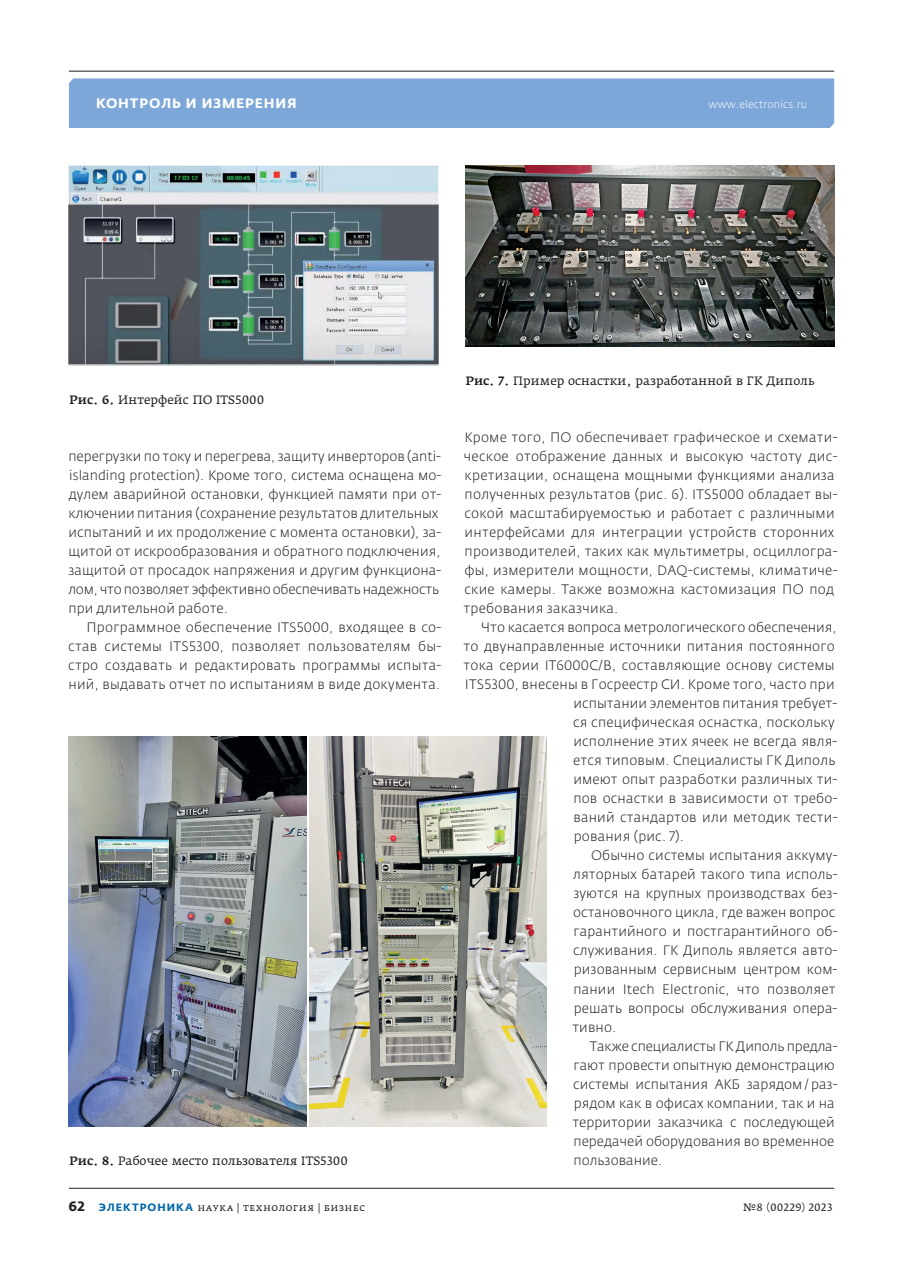
<style>
.page{position:relative;width:923px;height:1276px;background:#fff}
.page>*{position:absolute;margin:0;border:0;box-sizing:border-box;transform-origin:0 0}
.t1{font:300 13.5px/19px "Fedra Sans Pro";letter-spacing:.01em;color:#231f20}
.t2{font:300 13.5px "Fedra Sans Pro";letter-spacing:-.01em;color:#231f20}
.t3{font:700 13.5px "Fedra Sans Alt Pro";letter-spacing:.06em;color:#fff}
.t4{font:12px "Fedra Serif A Pro";letter-spacing:.005em;color:#231f20}
.t5{font:10.5px "Fedra Serif A Pro";letter-spacing:.04em;color:#231f20}
.t6{font:300 10.5px "Fedra Sans Pro";letter-spacing:.015em;color:#fff}
.s1{font-weight:500}
.s2{font-family:"Fedra Sans Pro";font-weight:700;font-size:13.5px}
.s3{font-family:"Fedra Sans Alt Pro";font-weight:700;color:#0067aa}
</style>
<div class="page">
<div style="left:69px;top:78px;width:765px;height:50px;background:#7ca7d8"></div>
<hr style="left:69px;top:71px;width:765px;height:1px;background:#231f20">
<hr style="left:69px;top:1188px;width:765px;height:1px;background:#231f20">
<img style="left:69px;top:166px;width:369px;height:199px">
<img style="left:69px;top:736px;width:237px;height:390px">
<img style="left:310px;top:736px;width:237px;height:390px">
<img style="left:465px;top:166px;width:369px;height:180px">
<p class="t3" style="left:96px;top:95px;width:202px">КОНТРОЛЬ И ИЗМЕРЕНИЯ</p>
<p class="t6" style="left:708px;top:98px;width:100px">www.electronics.ru</p>
<p class="t4" style="left:70px;top:392px;width:196px"><span class="s1">Рис. 6.</span> Интерфейс ПО ITS5000</p>
<p class="t1" style="left:68px;top:446px;width:374px">перегрузки по току и перегрева, защиту инверторов (anti&shy;islanding protection). Кроме того, система оснащена мо&shy;дулем аварийной остановки, функцией памяти при от&shy;ключении питания (сохранение результатов длительных испытаний и их продолжение с момента остановки), за&shy;щитой от искрообразования и обратного подключения, защитой от просадок напряжения и другим функциона&shy;лом, что позволяет эффективно обеспечивать надежность при длительной работе.</p>
<p class="t1" style="left:68px;top:618px;width:375px;text-align:justify;text-indent:18px">Программное обеспечение ITS5000, входящее в со&shy;став системы ITS5300, позволяет пользователям бы&shy;стро создавать и редактировать программы испыта&shy;ний, выдавать отчет по испытаниям в виде документа.</p>
<p class="t4" style="left:70px;top:1153px;width:280px"><span class="s1">Рис. 8.</span> Рабочее место пользователя ITS5300</p>
<p class="t4" style="left:466px;top:373px;width:350px"><span class="s1">Рис. 7.</span> Пример оснастки, разработанной в ГК Диполь</p>
<p class="t1" style="left:463px;top:427px;width:375px">Кроме того, ПО обеспечивает графическое и схемати&shy;ческое отображение данных и высокую частоту дис&shy;кретизации, оснащена мощными функциями анализа полученных результатов (рис. 6). ITS5000 обладает вы&shy;сокой масштабируемостью и работает с различными интерфейсами для интеграции устройств сторонних производителей, таких как мультиметры, осциллогра&shy;фы, измерители мощности, DAQ-системы, климатиче&shy;ские камеры. Также возможна кастомизация ПО под требования заказчика.</p>
<p class="t1" style="left:481px;top:618px;width:357px">Что касается вопроса метрологического обеспечения,</p>
<p class="t1" style="left:463px;top:637px;width:373px">то двунаправленные источники питания постоянного</p>
<p class="t1" style="left:463px;top:656px;width:372px">тока серии IT6000C/B, составляющие основу системы</p>
<p class="t1" style="left:465px;top:675px;width:371px">ITS5300, внесены в Госреестр СИ. Кроме того, часто при</p>
<p class="t1" style="left:573px;top:694px;width:265px">испытании элементов питания требует-</p>
<p class="t1" style="left:573px;top:713px;width:263px">ся специфическая оснастка, поскольку</p>
<p class="t1" style="left:573px;top:732px;width:265px">исполнение этих ячеек не всегда явля-</p>
<p class="t1" style="left:573px;top:751px;width:264px">ется типовым. Специалисты ГК Диполь</p>
<p class="t1" style="left:573px;top:770px;width:265px">имеют опыт разработки различных ти-</p>
<p class="t1" style="left:573px;top:789px;width:266px">пов оснастки в зависимости от требо-</p>
<p class="t1" style="left:573px;top:808px;width:266px">ваний стандартов или методик тести-</p>
<p class="t1" style="left:574px;top:827px;width:112px">рования (рис. 7).</p>
<p class="t1" style="left:591px;top:846px;width:248px">Обычно системы испытания аккуму-</p>
<p class="t1" style="left:573px;top:865px;width:266px">ляторных батарей такого типа исполь-</p>
<p class="t1" style="left:573px;top:884px;width:266px">зуются на крупных производствах без-</p>
<p class="t1" style="left:573px;top:903px;width:264px">остановочного цикла, где важен вопрос</p>
<p class="t1" style="left:573px;top:922px;width:265px">гарантийного и постгарантийного об-</p>
<p class="t1" style="left:573px;top:941px;width:266px">служивания. ГК Диполь является авто-</p>
<p class="t1" style="left:574px;top:960px;width:265px">ризованным сервисным центром ком-</p>
<p class="t1" style="left:573px;top:979px;width:263px">пании Itech Electronic, что позволяет</p>
<p class="t1" style="left:574px;top:998px;width:265px">решать вопросы обслуживания опера-</p>
<p class="t1" style="left:572px;top:1017px;width:45px">тивно.</p>
<p class="t2" style="left:590px;top:1037px;width:249px">Также специалисты ГК Диполь предла-</p>
<p class="t1" style="left:573px;top:1055px;width:263px">гают провести опытную демонстрацию</p>
<p class="t1" style="left:573px;top:1074px;width:266px">системы испытания АКБ зарядом / раз-</p>
<p class="t1" style="left:574px;top:1093px;width:262px">рядом как в офисах компании, так и на</p>
<p class="t1" style="left:572px;top:1112px;width:264px">территории заказчика с последующей</p>
<p class="t1" style="left:573px;top:1131px;width:262px">передачей оборудования во временное</p>
<p class="t1" style="left:573px;top:1150px;width:90px">пользование.</p>
<p class="t5" style="left:69px;top:1200px;width:298px"><span class="s2">62</span> <span class="s3">ЭЛЕКТРОНИКА</span> наука | технология | бизнес</p>
<p class="t5" style="left:743px;top:1200px;width:90px">№8 (00229) 2023</p>
</div>
